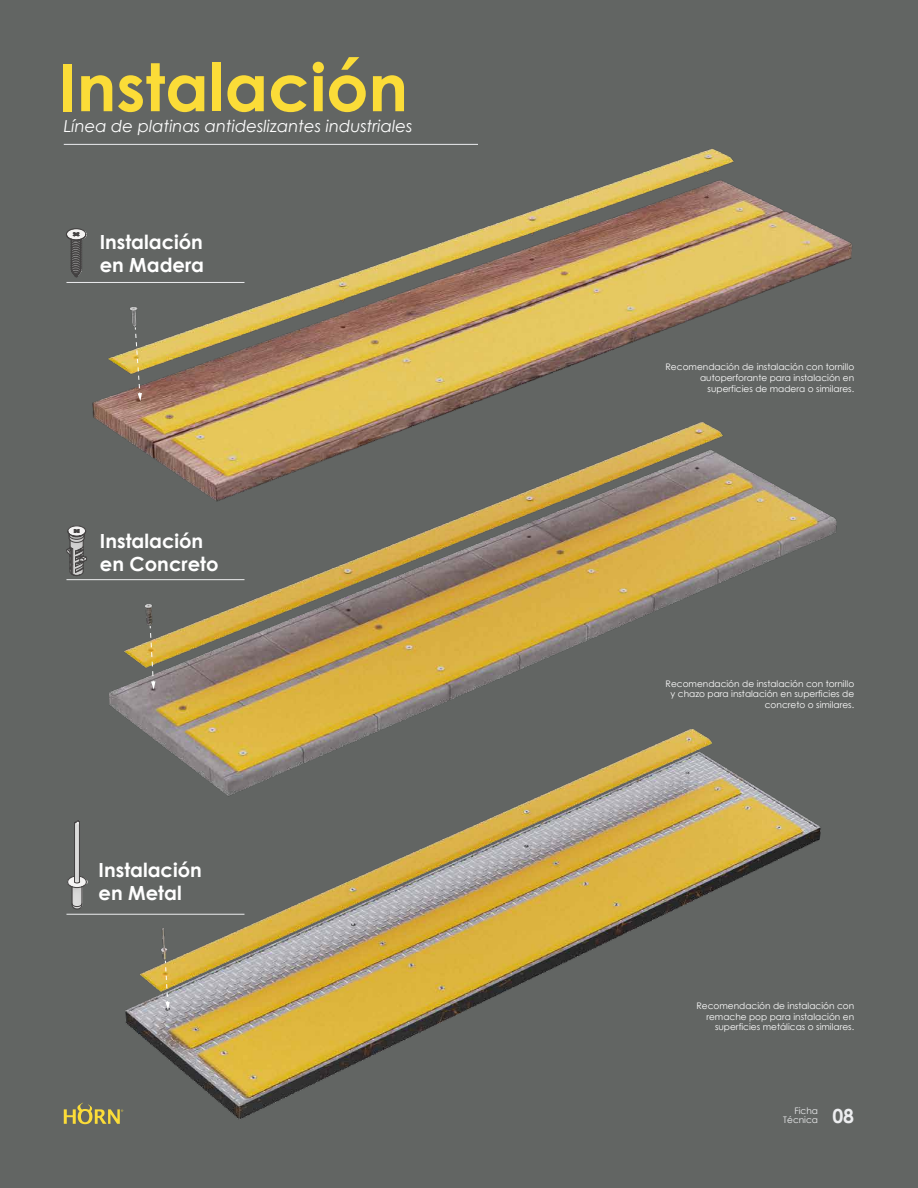
<style>
.page{position:relative;width:918px;height:1188px;background:#626563}
.page>*{position:absolute;margin:0;border:0;box-sizing:border-box;transform-origin:0 0}
.t1{font:700 66px "Century Gothic";color:#fbdc38}
.t2{font:700 19.5px/23.4px "Century Gothic";color:#fff}
.t3{font:700 19.5px "Century Gothic";color:#edeef0}
.t4{font:italic 16.5px "Century Gothic";color:#fff}
.t5{font:9px/10.8px "Century Gothic";color:#fff;text-align:right}
.t6{font:9px/9px "Century Gothic";color:#edeef0;text-align:right}
</style>
<div class="page">
<svg style="left:64px;top:1109px;width:7px;height:15px"></svg>
<hr style="left:64px;top:144px;width:414px;height:1px;background:#edeef0">
<img style="left:71px;top:143px;width:781px;height:235px">
<img style="left:71px;top:378px;width:766px;height:304px">
<img style="left:71px;top:682px;width:750px;height:443px">
<img style="left:71px;top:228px;width:17px;height:50px">
<svg style="left:66px;top:228px;width:21px;height:49px"></svg>
<hr style="left:66px;top:282px;width:178px;height:1px;background:#edeef0">
<hr style="left:66px;top:579px;width:178px;height:1px;background:#edeef0">
<img style="left:71px;top:524px;width:17px;height:53px">
<svg style="left:66px;top:526px;width:21px;height:50px"></svg>
<hr style="left:66px;top:914px;width:178px;height:1px;background:#edeef0">
<img style="left:71px;top:820px;width:16px;height:90px">
<hr style="left:74px;top:824px;width:1px;height:52px;background:#434141">
<svg style="left:67px;top:876px;width:20px;height:33px"></svg>
<hr style="left:79px;top:824px;width:1px;height:52px;background:#434141">
<svg style="left:74px;top:820px;width:6px;height:4px"></svg>
<svg style="left:135px;top:327px;width:7px;height:74px"></svg>
<svg style="left:150px;top:626px;width:5px;height:64px"></svg>
<svg style="left:165px;top:961px;width:5px;height:49px"></svg>
<h1 class="t1" style="left:58px;top:37px;width:351px">Instalación</h1>
<h3 class="t4" style="left:64px;top:114px;width:350px">Línea de platinas antideslizantes industriales</h3>
<h2 class="t2" style="left:100px;top:229px;width:106px">Instalación en Madera</h2>
<h2 class="t2" style="left:100px;top:528px;width:120px">Instalación en Concreto</h2>
<h2 class="t2" style="left:99px;top:857px;width:105px">Instalación en Metal</h2>
<p class="t5" style="left:666px;top:361px;width:190px">Recomendación de instalación con tornillo autoperforante para instalación en superficies de madera o similares.</p>
<p class="t5" style="left:666px;top:678px;width:190px">Recomendación de instalación con tornillo y chazo para instalación en superficies de concreto o similares.</p>
<p class="t5" style="left:696px;top:1000px;width:159px">Recomendación de instalación con remache pop para instalación en superficies metálicas o similares.</p>
<p class="t6" style="left:783px;top:1106px;width:36px">Ficha<br>Técnica</p>
<h2 class="t3" style="left:832px;top:1101px;width:23px">08</h2>
</div>
